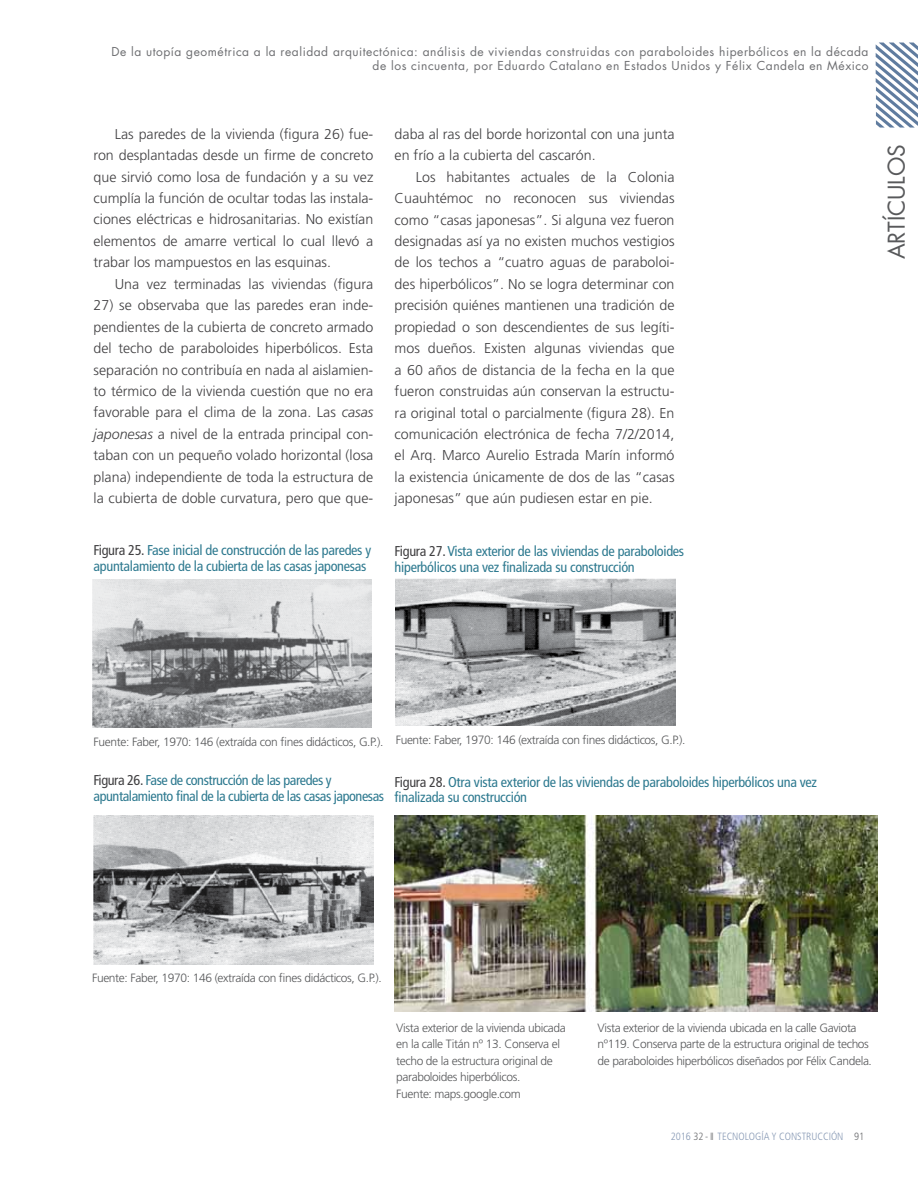
<style>
.page{position:relative;width:918px;height:1188px;background:#fff}
.page>*{position:absolute;margin:0;border:0;box-sizing:border-box;transform-origin:0 0}
.t1{font:22.5px "Futura";color:#58595b}
.t2{font:300 14.25px/21.5px "Frutiger";color:#414042;text-align:justify}
.t3{font:condensed 14.25px/15.8px "Frutiger";letter-spacing:-.02em;color:#2d798f}
.t4{font:300 12px/16.5px "Frutiger";letter-spacing:-.03em;color:#58595b}
.t5{font:12px/14.4px "Futura";letter-spacing:.045em;color:#6d6e71;text-align:right}
.t6{font:300 condensed 10.5px "Frutiger";color:#889ab5}
.s1{font-style:italic}
.s2{color:#414042}
.s3{color:#6d6e71}
</style>
<div class="page">
<svg style="left:876px;top:43px;width:42px;height:85px"></svg>
<img style="left:92px;top:579px;width:280px;height:148px">
<img style="left:94px;top:815px;width:279px;height:149px">
<img style="left:396px;top:578px;width:280px;height:148px">
<img style="left:395px;top:815px;width:482px;height:196px">
<p class="t5" style="left:111px;top:45px;width:759px">De la utopía geométrica a la realidad arquitectónica: análisis de viviendas construidas con paraboloides hiperbólicos en la década de los cincuenta, por Eduardo Catalano en Estados Unidos y Félix Candela en México</p>
<p class="t2" style="left:94px;top:123px;width:281px;text-indent:21px">Las paredes de la vivienda (figura 26) fue&shy;ron desplantadas desde un firme de concreto que sirvió como losa de fundación y a su vez cumplía la función de ocultar todas las instala&shy;ciones eléctricas e hidrosanitarias. No existían elementos de amarre vertical lo cual llevó a trabar los mampuestos en las esquinas.</p>
<p class="t2" style="left:115px;top:273px;width:260px">Una vez terminadas las viviendas (figura</p>
<p class="t2" style="left:94px;top:295px;width:281px">27) se observaba que las paredes eran inde&shy;pendientes de la cubierta de concreto armado del techo de paraboloides hiperbólicos. Esta separación no contribuía en nada al aislamien&shy;to térmico de la vivienda cuestión que no era favorable para el clima de la zona. Las <span class="s1">casas japonesas</span> a nivel de la entrada principal con&shy;taban con un pequeño volado horizontal (losa plana) independiente de toda la estructura de la cubierta de doble curvatura, pero que que-</p>
<p class="t3" style="left:94px;top:542px;width:279px"><span class="s2">Figura 25.</span> Fase inicial de construcción de las paredes y apuntalamiento de la cubierta de las casas japonesas</p>
<p class="t2" style="left:395px;top:123px;width:281px">daba al ras del borde horizontal con una junta en frío a la cubierta del cascarón.</p>
<p class="t2" style="left:395px;top:166px;width:281px;text-indent:21px">Los habitantes actuales de la Colonia Cuauhtémoc no reconocen sus viviendas como “casas japonesas”. Si alguna vez fueron designadas así ya no existen muchos vestigios de los techos a “cuatro aguas de paraboloi&shy;des hiperbólicos”. No se logra determinar con precisión quiénes mantienen una tradición de propiedad o son descendientes de sus legíti&shy;mos dueños. Existen algunas viviendas que a 60 años de distancia de la fecha en la que fueron construidas aún conservan la estructu&shy;ra original total o parcialmente (figura 28). En comunicación electrónica de fecha 7/2/2014, el Arq. Marco Aurelio Estrada Marín informó la existencia únicamente de dos de las “casas japonesas” que aún pudiesen estar en pie.</p>
<p class="t3" style="left:395px;top:544px;width:291px"><span class="s2">Figura 27.</span> Vista exterior de las viviendas de paraboloides hiperbólicos una vez finalizada su construcción</p>
<h1 class="t1" style="left:882px;top:259px;width:117px;rotate:-90deg">artículos</h1>
<p class="t4" style="left:94px;top:733px;width:291px">Fuente: Faber, 1970: 146 (extraída con fines didácticos, G.P.).</p>
<p class="t4" style="left:396px;top:731px;width:291px">Fuente: Faber, 1970: 146 (extraída con fines didácticos, G.P.).</p>
<p class="t3" style="left:94px;top:772px;width:292px"><span class="s2">Figura 26.</span> Fase de construcción de las paredes y apuntalamiento final de la cubierta de las casas japonesas</p>
<p class="t3" style="left:395px;top:774px;width:424px"><span class="s2">Figura 28.</span> Otra vista exterior de las viviendas de paraboloides hiperbólicos una vez finalizada su construcción</p>
<p class="t4" style="left:92px;top:970px;width:291px">Fuente: Faber, 1970: 146 (extraída con fines didácticos, G.P.).</p>
<p class="t4" style="left:396px;top:1019px;width:171px">Vista exterior de la vivienda ubicada en la calle Titán nº 13. Conserva el techo de la estructura original de paraboloides hiperbólicos.<br>Fuente: maps.google.com</p>
<p class="t4" style="left:597px;top:1019px;width:276px">Vista exterior de la vivienda ubicada en la calle Gaviota nº119. Conserva parte de la estructura original de techos de paraboloides hiperbólicos diseñados por Félix Candela.</p>
<p class="t6" style="left:671px;top:1130px;width:195px">2016 <span class="s3">32 - II</span> TECNOLOGÍA Y CONSTRUCCIÓN <span class="s3">91</span></p>
</div>
